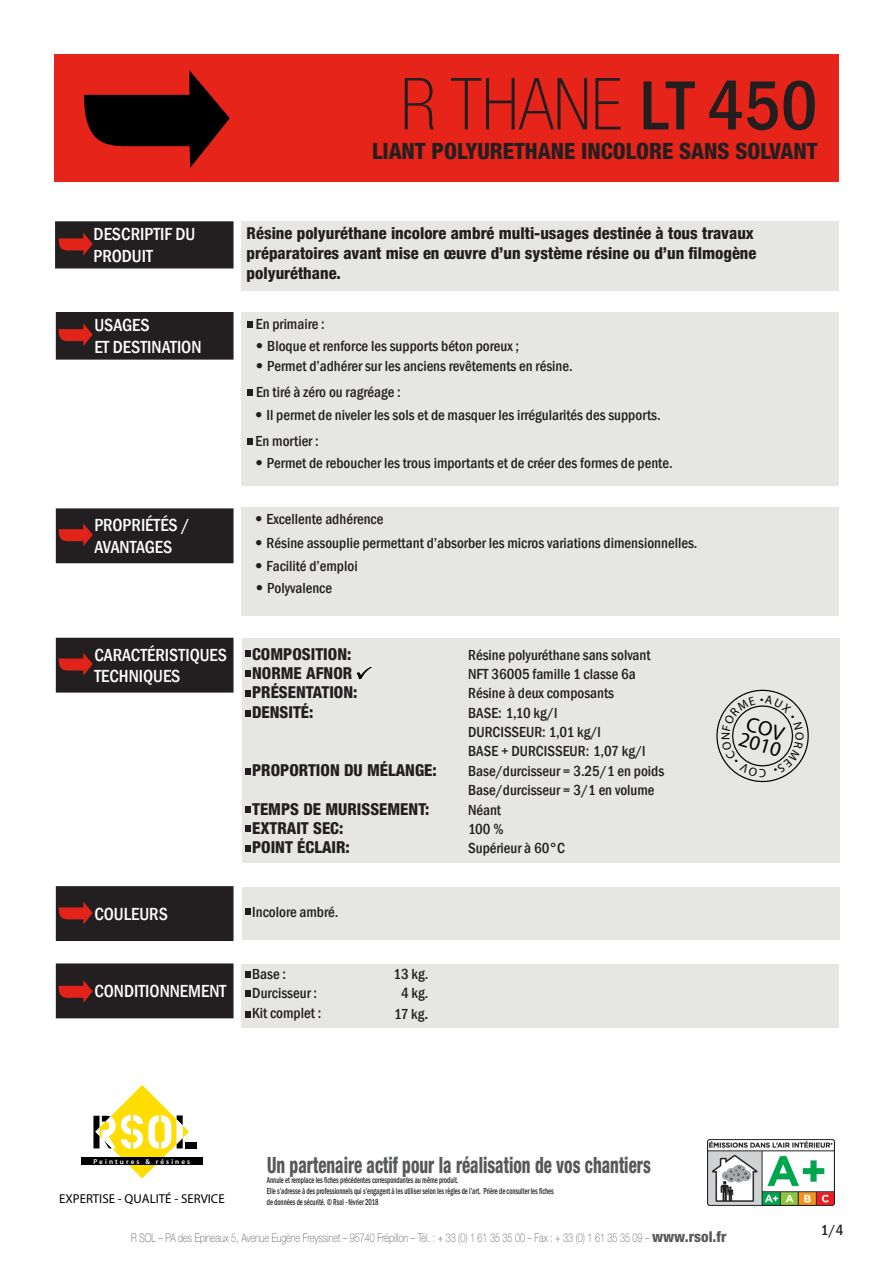
<style>
.page{position:relative;width:893px;height:1263px;background:#fff}
.page>*{position:absolute;margin:0;border:0;box-sizing:border-box;transform-origin:0 0}
.t1{font:100 condensed 72px "Helvetica Neue LT Std";color:#231f20}
.t2{font:800 condensed 22.5px "Helvetica Neue LT Std";color:#57585a;scale:.75 1}
.t3{font:800 condensed 22.5px "Helvetica Neue LT Std";color:#231f20}
.t4{font:21px "Times";color:#000}
.t5{font:500 condensed 18px "Franklin Gothic";color:#fff}
.t6{font:800 condensed 16.5px "Helvetica Neue LT Std";color:#231f20}
.t7{font:500 condensed 15px "Franklin Gothic";color:#231f20}
.t8{font:700 condensed 12.9px "Helvetica Neue";color:#000}
.t9{font:12.15px "Times";color:#000}
.t10{font:100 12px "Helvetica Neue LT Std";color:#57585a;scale:.75 1}
.t11{font:500 condensed 9px/10.8px "Franklin Gothic";color:#231f20;scale:.75 1}
.t12{font:600 7.2px "Myriad Pro";letter-spacing:.3em;color:#fff}
.s1{font-family:"Franklin Gothic";font-weight:500}
.s2{font-family:"Helvetica Neue LT Std";font-weight:800}
.s3{font-size:16.5px}
.s4{font-weight:800;font-stretch:condensed;font-size:15px}
</style>
<div class="page">
<img style="left:707px;top:1139px;width:128px;height:67px">
<div style="left:185px;top:1142px;width:12px;height:6px;background:#000"></div>
<svg style="left:93px;top:1085px;width:96px;height:93px"></svg>
<div style="left:82px;top:1157px;width:121px;height:8px;background:#000"></div>
<div style="left:241px;top:964px;width:598px;height:64px;background:#e6e6e2"></div>
<div style="left:242px;top:887px;width:597px;height:52px;background:#e6e6e2"></div>
<div style="left:242px;top:638px;width:597px;height:225px;background:#e6e6e2"></div>
<div style="left:242px;top:507px;width:597px;height:109px;background:#e6e6e2"></div>
<div style="left:242px;top:312px;width:597px;height:174px;background:#e6e6e2"></div>
<div style="left:242px;top:221px;width:597px;height:70px;background:#e6e6e2"></div>
<div style="left:54px;top:54px;width:785px;height:128px;background:#e72419"></div>
<svg style="left:84px;top:70px;width:146px;height:98px"></svg>
<div style="left:56px;top:222px;width:177px;height:46px;background:#231f20"></div>
<div style="left:55px;top:221px;width:179px;height:47px;border:2px solid #231f20"></div>
<svg style="left:59px;top:233px;width:34px;height:21px"></svg>
<div style="left:57px;top:313px;width:176px;height:46px;background:#231f20"></div>
<div style="left:56px;top:312px;width:178px;height:48px;border:2px solid #231f20"></div>
<svg style="left:59px;top:323px;width:34px;height:22px"></svg>
<div style="left:247px;top:321px;width:6px;height:7px;background:#231f20"></div>
<svg style="left:247px;top:390px;width:5px;height:6px"></svg>
<div style="left:57px;top:638px;width:176px;height:54px;background:#231f20"></div>
<div style="left:56px;top:638px;width:178px;height:55px;border:2px solid #231f20"></div>
<svg style="left:59px;top:653px;width:34px;height:21px"></svg>
<svg style="left:245px;top:650px;width:5px;height:7px"></svg>
<svg style="left:357px;top:667px;width:15px;height:12px"></svg>
<svg style="left:245px;top:670px;width:5px;height:7px"></svg>
<svg style="left:245px;top:690px;width:5px;height:6px"></svg>
<svg style="left:245px;top:710px;width:5px;height:6px"></svg>
<svg style="left:245px;top:768px;width:5px;height:6px"></svg>
<svg style="left:245px;top:806px;width:5px;height:6px"></svg>
<svg style="left:245px;top:826px;width:5px;height:6px"></svg>
<svg style="left:245px;top:845px;width:5px;height:6px"></svg>
<div style="left:57px;top:964px;width:176px;height:53px;background:#231f20"></div>
<div style="left:56px;top:963px;width:178px;height:55px;border:2px solid #231f20"></div>
<svg style="left:59px;top:980px;width:34px;height:22px"></svg>
<svg style="left:245px;top:971px;width:5px;height:6px"></svg>
<svg style="left:245px;top:990px;width:5px;height:7px"></svg>
<div style="left:57px;top:509px;width:176px;height:53px;background:#231f20"></div>
<div style="left:56px;top:508px;width:178px;height:55px;border:2px solid #231f20"></div>
<svg style="left:59px;top:523px;width:34px;height:22px"></svg>
<div style="left:57px;top:887px;width:176px;height:53px;background:#231f20"></div>
<div style="left:56px;top:886px;width:178px;height:55px;border:2px solid #231f20"></div>
<svg style="left:59px;top:902px;width:34px;height:21px"></svg>
<svg style="left:245px;top:1011px;width:5px;height:7px"></svg>
<svg style="left:245px;top:908px;width:5px;height:7px"></svg>
<svg style="left:247px;top:438px;width:5px;height:7px"></svg>
<svg style="left:716px;top:689px;width:93px;height:94px"></svg>
<p class="t1" style="left:400px;top:64px;width:419px">R THANE <span class="s1">LT 450</span></p>
<p class="t3" style="left:372px;top:137px;width:447px">LIANT POLYURETHANE INCOLORE SANS SOLVANT</p>
<p class="t5" style="left:94px;top:223px;width:103px">DESCRIPTIF DU</p>
<p class="t5" style="left:94px;top:244px;width:61px">PRODUIT</p>
<p class="t6" style="left:247px;top:223px;width:509px">Résine polyuréthane incolore ambré multi-usages destinée à tous travaux</p>
<p class="t6" style="left:247px;top:243px;width:511px">préparatoires avant mise en œuvre d’un système résine ou d’un filmogène</p>
<p class="t6" style="left:247px;top:263px;width:96px">polyuréthane.</p>
<p class="t5" style="left:94px;top:314px;width:57px">USAGES</p>
<p class="t5" style="left:94px;top:335px;width:109px">ET DESTINATION</p>
<p class="t7" style="left:256px;top:314px;width:70px">En primaire :</p>
<p class="t7" style="left:256px;top:336px;width:265px"><span class="s2">•</span> Bloque et renforce les supports béton poreux ;</p>
<p class="t7" style="left:256px;top:356px;width:318px"><span class="s2">•</span> Permet d’adhérer sur les anciens revêtements en résine.</p>
<p class="t7" style="left:256px;top:382px;width:146px">En tiré à zéro ou ragréage :</p>
<p class="t7" style="left:255px;top:405px;width:407px"><span class="s2">•</span> Il permet de niveler les sols et de masquer les irrégularités des supports.</p>
<p class="t7" style="left:256px;top:431px;width:65px">En mortier :</p>
<p class="t7" style="left:256px;top:453px;width:418px"><span class="s2">•</span> Permet de reboucher les trous importants et de créer des formes de pente.</p>
<p class="t5" style="left:94px;top:513px;width:97px">PROPRIÉTÉS /</p>
<p class="t5" style="left:94px;top:535px;width:79px">AVANTAGES</p>
<p class="t7" style="left:255px;top:510px;width:130px"><span class="s2">•</span> Excellente adhérence</p>
<p class="t7" style="left:255px;top:556px;width:104px"><span class="s2">•</span> Facilité d’emploi</p>
<p class="t7" style="left:256px;top:579px;width:78px"><span class="s2">•</span> Polyvalence</p>
<p class="t7" style="left:255px;top:533px;width:444px"><span class="s2">•</span> Résine assouplie permettant d’absorber les micros variations dimensionnelles.</p>
<p class="t5" style="left:94px;top:643px;width:134px">CARACTÉRISTIQUES</p>
<p class="t5" style="left:94px;top:664px;width:88px">TECHNIQUES</p>
<p class="t6" style="left:252px;top:643px;width:101px">COMPOSITION:</p>
<p class="t7" style="left:468px;top:645px;width:184px">Résine polyuréthane sans solvant</p>
<p class="t6" style="left:252px;top:663px;width:102px">NORME AFNOR</p>
<p class="t7" style="left:468px;top:664px;width:169px">NFT 36005 famille 1 classe 6a</p>
<p class="t6" style="left:252px;top:682px;width:107px">PRÉSENTATION:</p>
<p class="t7" style="left:468px;top:683px;width:147px">Résine à deux composants</p>
<p class="t6" style="left:252px;top:702px;width:63px">DENSITÉ:</p>
<p class="t7" style="left:468px;top:703px;width:91px">BASE: 1,10 kg/l</p>
<p class="t9" style="left:760px;top:692px;width:5px">•</p>
<p class="t7" style="left:468px;top:722px;width:134px">DURCISSEUR: 1,01 kg/l</p>
<p class="t7" style="left:468px;top:742px;width:179px">BASE + DURCISSEUR: 1,07 kg/l</p>
<p class="t7" style="left:468px;top:780px;width:188px">Base/durcisseur = 3/1 en volume</p>
<p class="t6" style="left:252px;top:760px;width:186px">PROPORTION DU MÉLANGE:</p>
<p class="t7" style="left:468px;top:761px;width:198px">Base/durcisseur = 3.25/1 en poids</p>
<p class="t9" style="left:718px;top:740px;width:10px;rotate:-90deg">N</p>
<p class="t4" style="left:743px;top:725px;width:45px;rotate:16deg">2010</p>
<p class="t9" style="left:766px;top:780px;width:9px;rotate:-180deg">C</p>
<p class="t9" style="left:807px;top:732px;width:10px;rotate:90deg">O</p>
<p class="t6" style="left:252px;top:799px;width:179px">TEMPS DE MURISSEMENT:</p>
<p class="t7" style="left:468px;top:800px;width:34px">Néant</p>
<p class="t6" style="left:252px;top:818px;width:93px">EXTRAIT SEC:</p>
<p class="t7" style="left:468px;top:819px;width:37px">100 %</p>
<p class="t6" style="left:252px;top:837px;width:99px">POINT ÉCLAIR:</p>
<p class="t7" style="left:468px;top:838px;width:98px">Supérieur à 60°C</p>
<p class="t5" style="left:94px;top:902px;width:75px">COULEURS</p>
<p class="t7" style="left:252px;top:902px;width:88px">Incolore ambré.</p>
<p class="t5" style="left:94px;top:979px;width:133px">CONDITIONNEMENT</p>
<p class="t7" style="left:252px;top:964px;width:35px">Base :</p>
<p class="t7" style="left:252px;top:983px;width:66px">Durcisseur :</p>
<p class="t7" style="left:252px;top:1003px;width:71px">Kit complet :</p>
<p class="t7" style="left:394px;top:964px;width:36px">13 kg.</p>
<p class="t7" style="left:401px;top:983px;width:29px">4 kg.</p>
<p class="t7" style="left:394px;top:1004px;width:36px">17 kg<span class="s3">.</span></p>
<p class="t12" style="left:93px;top:1157px;width:98px">Peintures &amp; résines</p>
<p class="t8" style="left:59px;top:1191px;width:167px">EXPERTISE - QUALITÉ - SERVICE</p>
<p class="t2" style="left:267px;top:1150px;width:513px">Un partenaire actif pour la réalisation de vos chantiers</p>
<p class="t11" style="left:267px;top:1175px;width:384px">Annule et remplace les fiches précédentes correspondantes au même produit.<br>Elle s’adresse à des professionnels qui s’engagent à les utiliser selon les règles de l’art. Prière de consulter les fiches de données de sécurité. © Rsol - février 2018</p>
<p class="t10" style="left:131px;top:1231px;width:795px">R SOL – PA des Epineaux 5, Avenue Eugène Freyssinet – 95740 Frépillon – Tél. : + 33 (0) 1 61 35 35 00 – Fax : + 33 (0) 1 61 35 35 09 – <span class="s4">www.rsol.fr</span></p>
<p class="t7" style="left:821px;top:1220px;width:24px">1/4</p>
</div>
